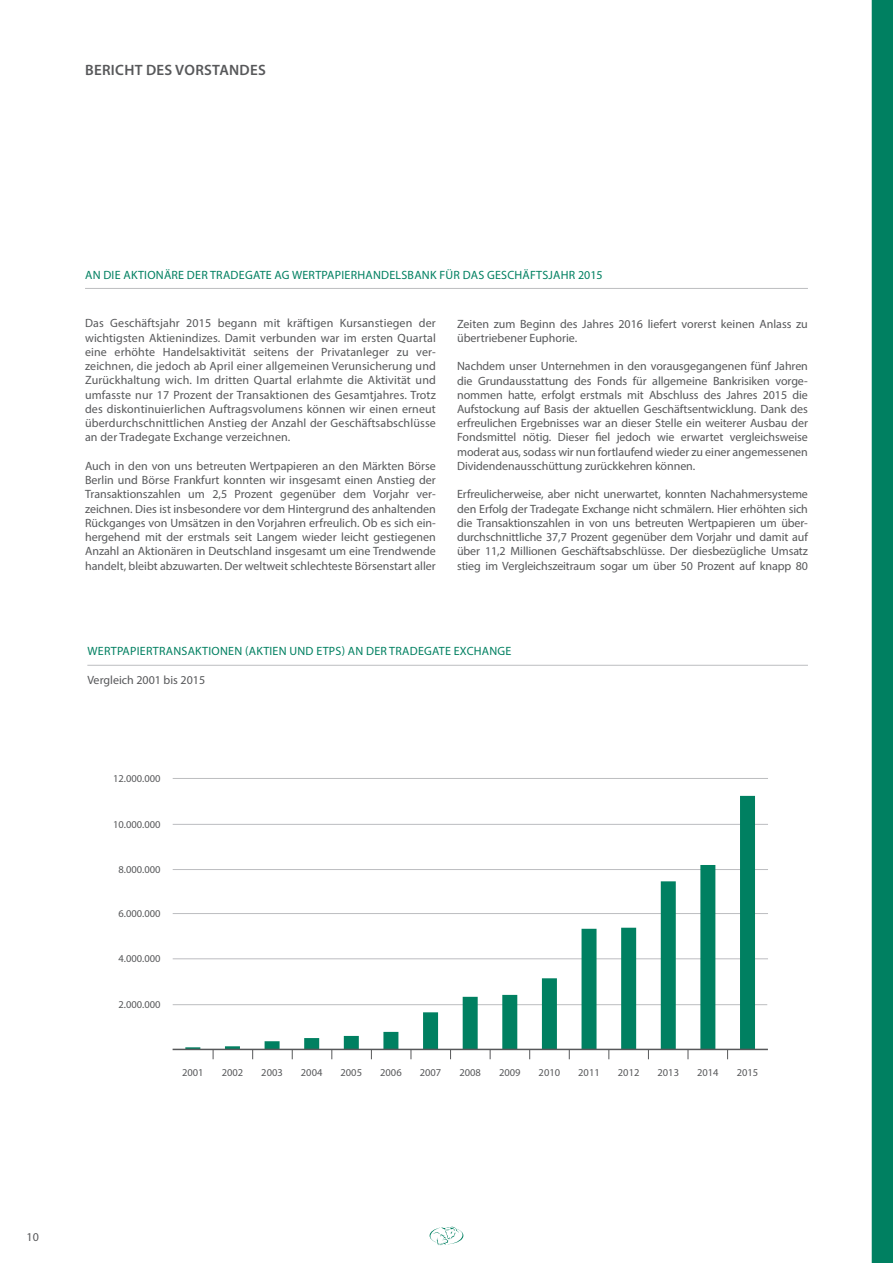
<style>
.page{position:relative;width:893px;height:1263px;background:#fff}
.page>*{position:absolute;margin:0;border:0;box-sizing:border-box;transform-origin:0 0}
.t1{font:600 15px "Myriad Pro";letter-spacing:.02em;color:#57585a}
.t2{font:12px/14.2px "Myriad Pro";color:#57585a;text-align:justify}
.t3{font:12px "Myriad Pro";letter-spacing:.02em;color:#008061}
.t4{font:10.5px "Myriad Pro";color:#57585a}
</style>
<div class="page">
<svg style="left:430px;top:1226px;width:33px;height:19px"></svg>
<div style="left:872px;top:0;width:21px;height:1263px;background:#008061"></div>
<hr style="left:87px;top:665px;width:721px;height:1px;background:#bcbdc0">
<hr style="left:173px;top:869px;width:595px;height:1px;background:#bcbdc0">
<hr style="left:173px;top:913px;width:595px;height:1px;background:#bcbdc0">
<hr style="left:173px;top:958px;width:595px;height:1px;background:#bcbdc0">
<hr style="left:173px;top:1004px;width:594px;height:1px;background:#bcbdc0">
<hr style="left:173px;top:824px;width:595px;height:1px;background:#bcbdc0">
<hr style="left:173px;top:778px;width:595px;height:1px;background:#bcbdc0">
<svg style="left:185px;top:1047px;width:15px;height:2px"></svg>
<hr style="left:225px;top:1046px;width:15px;height:3px;background:#008061">
<div style="left:265px;top:1041px;width:15px;height:8px;background:#008061"></div>
<div style="left:304px;top:1038px;width:15px;height:11px;background:#008061"></div>
<div style="left:344px;top:1036px;width:15px;height:13px;background:#008061"></div>
<div style="left:383px;top:1032px;width:15px;height:17px;background:#008061"></div>
<div style="left:423px;top:1012px;width:15px;height:37px;background:#008061"></div>
<div style="left:463px;top:997px;width:15px;height:52px;background:#008061"></div>
<div style="left:502px;top:995px;width:15px;height:54px;background:#008061"></div>
<div style="left:542px;top:978px;width:15px;height:71px;background:#008061"></div>
<div style="left:581px;top:929px;width:15px;height:120px;background:#008061"></div>
<div style="left:621px;top:928px;width:15px;height:121px;background:#008061"></div>
<div style="left:661px;top:881px;width:15px;height:168px;background:#008061"></div>
<div style="left:700px;top:865px;width:15px;height:184px;background:#008061"></div>
<div style="left:740px;top:796px;width:15px;height:253px;background:#008061"></div>
<hr style="left:173px;top:1049px;width:595px;height:1px;background:#57585a">
<hr style="left:85px;top:288px;width:723px;height:1px;background:#bcbdc0">
<p class="t1" style="left:85px;top:60px;width:182px">BERICHT DES VORSTANDES</p>
<p class="t3" style="left:85px;top:267px;width:519px">AN DIE AKTIONÄRE DER TRADEGATE AG WERTPAPIERHANDELSBANK FÜR DAS GESCHÄFTSJAHR 2015</p>
<p class="t2" style="left:85px;top:316px;width:352px">Das Geschäftsjahr 2015 begann mit kräftigen Kursanstiegen der wichtigsten Aktienindizes. Damit verbunden war im ersten Quartal eine erhöhte Handelsaktivität seitens der Privatanleger zu ver&shy;zeichnen, die jedoch ab April einer allgemeinen Verunsicherung und Zurückhaltung wich. Im dritten Quartal erlahmte die Aktivität und umfasste nur 17 Prozent der Transaktionen des Gesamtjahres. Trotz des diskontinuierlichen Auftragsvolumens können wir einen erneut überdurchschnittlichen Anstieg der Anzahl der Geschäftsabschlüsse an der Tradegate Exchange verzeichnen.</p>
<p class="t2" style="left:85px;top:459px;width:352px">Auch in den von uns betreuten Wertpapieren an den Märkten Börse Berlin und Börse Frankfurt konnten wir insgesamt einen Anstieg der Transaktionszahlen um 2,5 Prozent gegenüber dem Vorjahr ver&shy;zeichnen. Dies ist insbesondere vor dem Hintergrund des anhaltenden Rückganges von Umsätzen in den Vorjahren erfreulich. Ob es sich ein&shy;hergehend mit der erstmals seit Langem wieder leicht gestiegenen Anzahl an Aktionären in Deutschland insgesamt um eine Trendwende handelt, bleibt abzuwarten. Der weltweit schlechteste Börsenstart aller</p>
<p class="t2" style="left:457px;top:316px;width:352px">Zeiten zum Beginn des Jahres 2016 liefert vorerst keinen Anlass zu übertriebener Euphorie.</p>
<p class="t2" style="left:457px;top:359px;width:352px">Nachdem unser Unternehmen in den vorausgegangenen fünf Jahren die Grundausstattung des Fonds für allgemeine Bankrisiken vorge&shy;nommen hatte, erfolgt erstmals mit Abschluss des Jahres 2015 die Aufstockung auf Basis der aktuellen Geschäftsentwicklung. Dank des erfreulichen Ergebnisses war an dieser Stelle ein weiterer Ausbau der Fondsmittel nötig. Dieser fiel jedoch wie erwartet vergleichsweise moderat aus, sodass wir nun fortlaufend wieder zu einer angemessenen Dividendenausschüttung zurückkehren können.</p>
<p class="t2" style="left:457px;top:487px;width:352px">Erfreulicherweise, aber nicht unerwartet, konnten Nachahmersysteme den Erfolg der Tradegate Exchange nicht schmälern. Hier erhöhten sich die Transaktionszahlen in von uns betreuten Wertpapieren um über&shy;durchschnittliche 37,7 Prozent gegenüber dem Vorjahr und damit auf über 11,2 Millionen Geschäftsabschlüsse. Der diesbezügliche Umsatz stieg im Vergleichszeitraum sogar um über 50 Prozent auf knapp 80</p>
<p class="t3" style="left:87px;top:644px;width:426px">WERTPAPIERTRANSAKTIONEN (AKTIEN UND ETPS) AN DER TRADEGATE EXCHANGE</p>
<p class="t2" style="left:87px;top:672px;width:119px">Vergleich 2001 bis 2015</p>
<p class="t4" style="left:113px;top:772px;width:49px">12.000.000</p>
<p class="t4" style="left:113px;top:818px;width:49px">10.000.000</p>
<p class="t4" style="left:119px;top:863px;width:44px">8.000.000</p>
<p class="t4" style="left:119px;top:907px;width:44px">6.000.000</p>
<p class="t4" style="left:119px;top:952px;width:44px">4.000.000</p>
<p class="t4" style="left:119px;top:998px;width:44px">2.000.000</p>
<p class="t4" style="left:182px;top:1066px;width:23px">2001</p>
<p class="t4" style="left:222px;top:1066px;width:23px">2002</p>
<p class="t4" style="left:261px;top:1066px;width:23px">2003</p>
<p class="t4" style="left:301px;top:1066px;width:23px">2004</p>
<p class="t4" style="left:341px;top:1066px;width:23px">2005</p>
<p class="t4" style="left:380px;top:1066px;width:23px">2006</p>
<p class="t4" style="left:420px;top:1066px;width:23px">2007</p>
<p class="t4" style="left:459px;top:1066px;width:23px">2008</p>
<p class="t4" style="left:499px;top:1066px;width:23px">2009</p>
<p class="t4" style="left:539px;top:1066px;width:23px">2010</p>
<p class="t4" style="left:578px;top:1066px;width:23px">2011</p>
<p class="t4" style="left:618px;top:1066px;width:23px">2012</p>
<p class="t4" style="left:657px;top:1066px;width:23px">2013</p>
<p class="t4" style="left:697px;top:1066px;width:23px">2014</p>
<p class="t4" style="left:737px;top:1066px;width:23px">2015</p>
<p class="t2" style="left:27px;top:1229px;width:14px">10</p>
</div>
